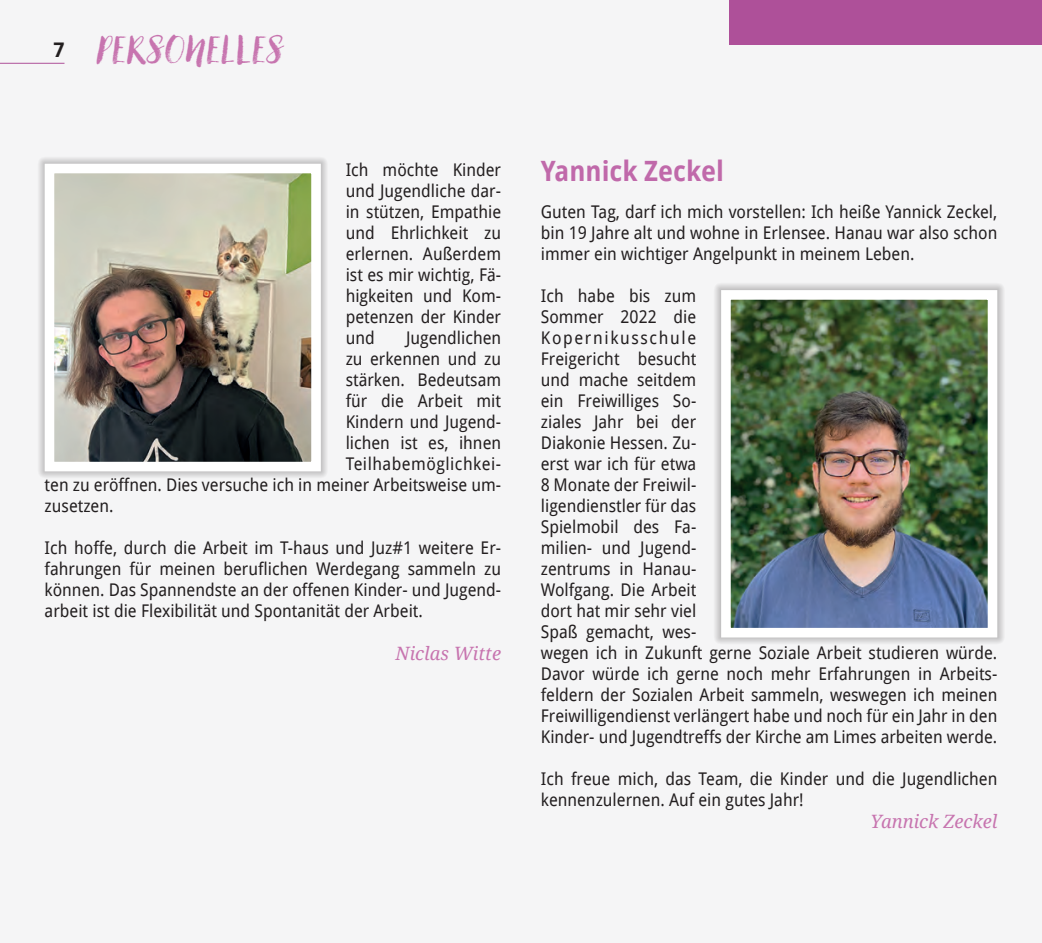
<style>
.page{position:relative;width:1042px;height:943px;background:#f5f5f6}
.page>*{position:absolute;margin:0;border:0;box-sizing:border-box;transform-origin:0 0}
.t1{font:36.75px "Canvas Script";color:#c774af}
.t2{font:700 28px "Droid Sans";color:#c069aa;scale:.92 1}
.t3{font:italic 18.38px "Droid Serif";color:#c774af}
.t4{font:17.5px/21px "Droid Sans";color:#231f20;text-align:justify;scale:.94 1}
.t5{font:17.5px "Droid Sans";letter-spacing:.03em;color:#231f20;scale:.94 1}
.s1{font-family:"Droid Sans";font-weight:700;font-size:20.12px;color:#231f20}
</style>
<div class="page">
<hr style="left:0;top:63px;width:64px;height:1px;background:#ae5099">
<div style="left:729px;top:0;width:313px;height:45px;background:#ae5099"></div>
<div style="left:37px;top:156px;width:291px;height:322px;background:#231f20;opacity:.5"></div>
<img style="left:56px;top:175px;width:254px;height:285px">
<div style="left:45px;top:164px;width:276px;height:307px;border:10px solid #fff"></div>
<div style="left:713px;top:282px;width:292px;height:363px;background:#231f20;opacity:.5"></div>
<img style="left:732px;top:301px;width:254px;height:325px">
<div style="left:721px;top:290px;width:276px;height:347px;border:10px solid #fff"></div>
<h1 class="t1" style="left:53px;top:26px;width:233px"><span class="s1">7</span> PERSONELLES</h1>
<p class="t4" style="left:346px;top:159px;width:167px">Ich möchte Kinder und Jugendliche dar&shy;in stützen, Empathie und Ehrlichkeit zu erlernen. Außerdem ist es mir wichtig, Fä&shy;higkeiten und Kom&shy;petenzen der Kinder und</p>
<p class="t4" style="left:406px;top:327px;width:103px">Jugendlichen</p>
<p class="t4" style="left:346px;top:348px;width:167px">zu erkennen und zu</p>
<p class="t4" style="left:346px;top:369px;width:167px">stärken. Bedeutsam</p>
<p class="t4" style="left:346px;top:390px;width:167px">für die Arbeit mit</p>
<p class="t4" style="left:346px;top:411px;width:167px">Kindern und Jugend-</p>
<p class="t4" style="left:346px;top:432px;width:167px">lichen ist es, ihnen</p>
<p class="t5" style="left:346px;top:452px;width:167px">Teilhabemöglichkei-</p>
<p class="t4" style="left:45px;top:474px;width:487px">ten zu eröffnen. Dies versuche ich in meiner Arbeitsweise um-</p>
<p class="t4" style="left:45px;top:495px;width:75px">zusetzen.</p>
<p class="t4" style="left:45px;top:537px;width:487px">Ich hoffe, durch die Arbeit im T-haus und Juz#1 weitere Er&shy;fahrungen für meinen beruflichen Werdegang sammeln zu können. Das Spannendste an der offenen Kinder- und Jugend&shy;arbeit ist die Flexibilität und Spontanität der Arbeit.</p>
<p class="t3" style="left:396px;top:641px;width:107px">Niclas Witte</p>
<h2 class="t2" style="left:541px;top:151px;width:201px">Yannick Zeckel</h2>
<p class="t4" style="left:541px;top:201px;width:487px">Guten Tag, darf ich mich vorstellen: Ich heiße Yannick Zeckel, bin 19 Jahre alt und wohne in Erlensee. Hanau war also schon immer ein wichtiger Angelpunkt in meinem Leben.</p>
<p class="t4" style="left:541px;top:285px;width:487px;text-align:left">Ich habe bis zum<br>Sommer 2022 die<br>Kopernikusschule<br>Freigericht besucht<br>und mache seitdem<br>ein Freiwilliges So-<br>ziales Jahr bei der<br>Diakonie Hessen. Zu-<br>erst war ich für etwa<br>8 Monate der Freiwil-<br>ligendienstler für das<br>Spielmobil des Fa-<br>milien- und Jugend-<br>zentrums in Hanau-<br>Wolfgang. Die Arbeit<br>dort hat mir sehr viel<br>Spaß gemacht, wes-<br>wegen ich in Zukunft gerne Soziale Arbeit studieren würde.<br>Davor würde ich gerne noch mehr Erfahrungen in Arbeits&shy;feldern der Sozialen Arbeit sammeln, weswegen ich meinen<br>Freiwilligendienst verlängert habe und noch für ein Jahr in den<br>Kinder- und Jugendtreffs der Kirche am Limes arbeiten werde.</p>
<p class="t4" style="left:541px;top:768px;width:487px">Ich freue mich, das Team, die Kinder und die Jugendlichen kennenzulernen. Auf ein gutes Jahr!</p>
<p class="t3" style="left:870px;top:809px;width:128px">Yannick Zeckel</p>
</div>
